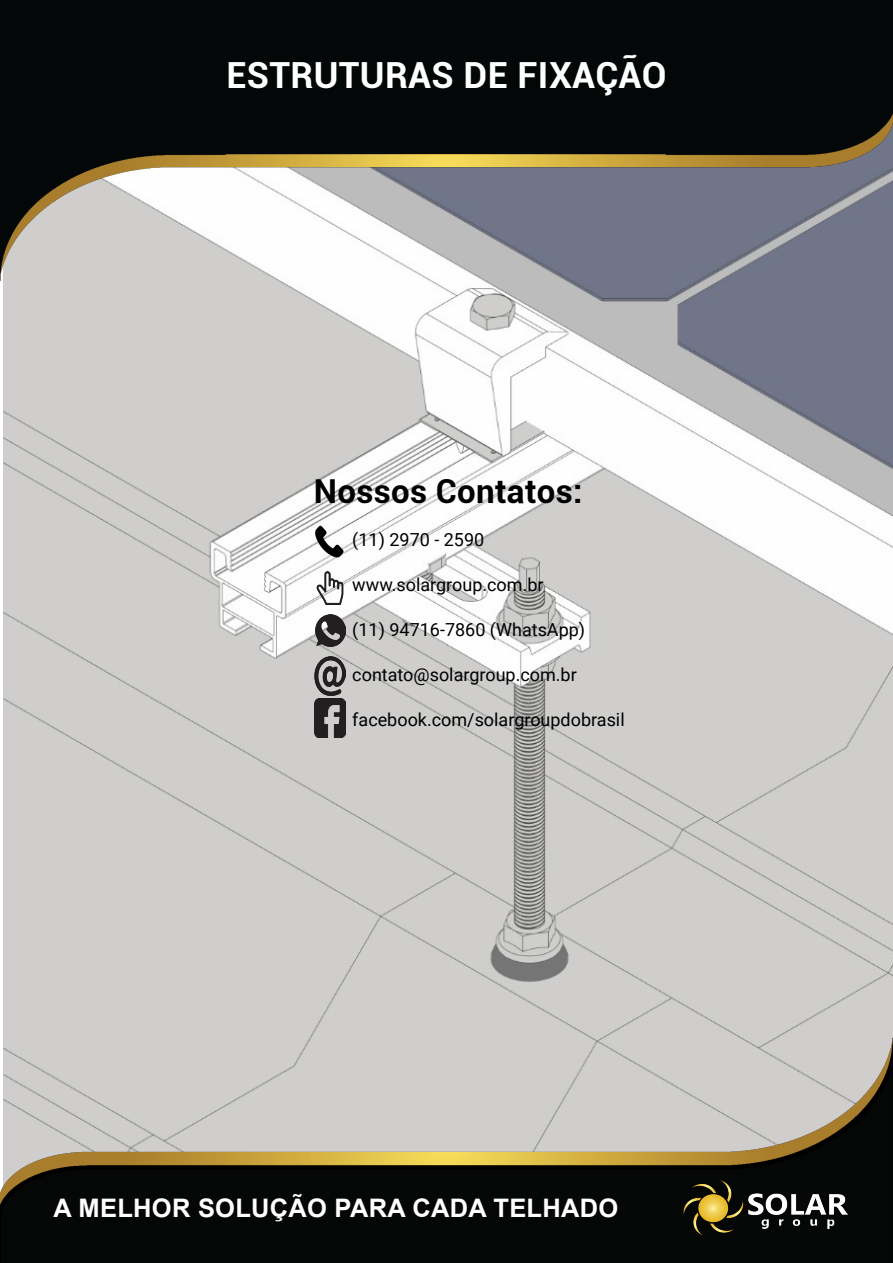
<style>
.page{position:relative;width:893px;height:1263px;background:#fff}
.page>*{position:absolute;margin:0;border:0;box-sizing:border-box;transform-origin:0 0}
.t1{font:700 36px "Roboto";letter-spacing:.01em;color:#fff}
.t2{font:700 33px "Roboto";letter-spacing:.01em;color:#000}
.t3{font:700 25.5px "Arial";letter-spacing:.01em;color:#fff}
.t4{font:18px "Roboto";color:#000}
</style>
<div class="page">
<img style="left:0;top:0;width:893px;height:1263px">
<img style="left:315px;top:525px;width:31px;height:39px">
<img style="left:315px;top:657px;width:31px;height:39px">
<img style="left:314px;top:572px;width:31px;height:33px">
<img style="left:315px;top:699px;width:31px;height:39px">
<img style="left:315px;top:615px;width:31px;height:31px">
<img style="left:684px;top:1180px;width:163px;height:55px">
<p class="t1" style="left:226px;top:50px;width:441px">ESTRUTURAS DE FIXAÇÃO</p>
<p class="t2" style="left:314px;top:468px;width:270px">Nossos Contatos:</p>
<p class="t4" style="left:352px;top:527px;width:133px">(11) 2970 - 2590</p>
<p class="t4" style="left:352px;top:572px;width:193px">www.solargroup.com.br</p>
<p class="t4" style="left:352px;top:617px;width:234px">(11) 94716-7860 (WhatsApp)</p>
<p class="t4" style="left:352px;top:662px;width:226px">contato@solargroup.com.br</p>
<p class="t4" style="left:352px;top:707px;width:274px">facebook.com/solargroupdobrasil</p>
<p class="t3" style="left:54px;top:1190px;width:566px">A MELHOR SOLUÇÃO PARA CADA TELHADO</p>
</div>
